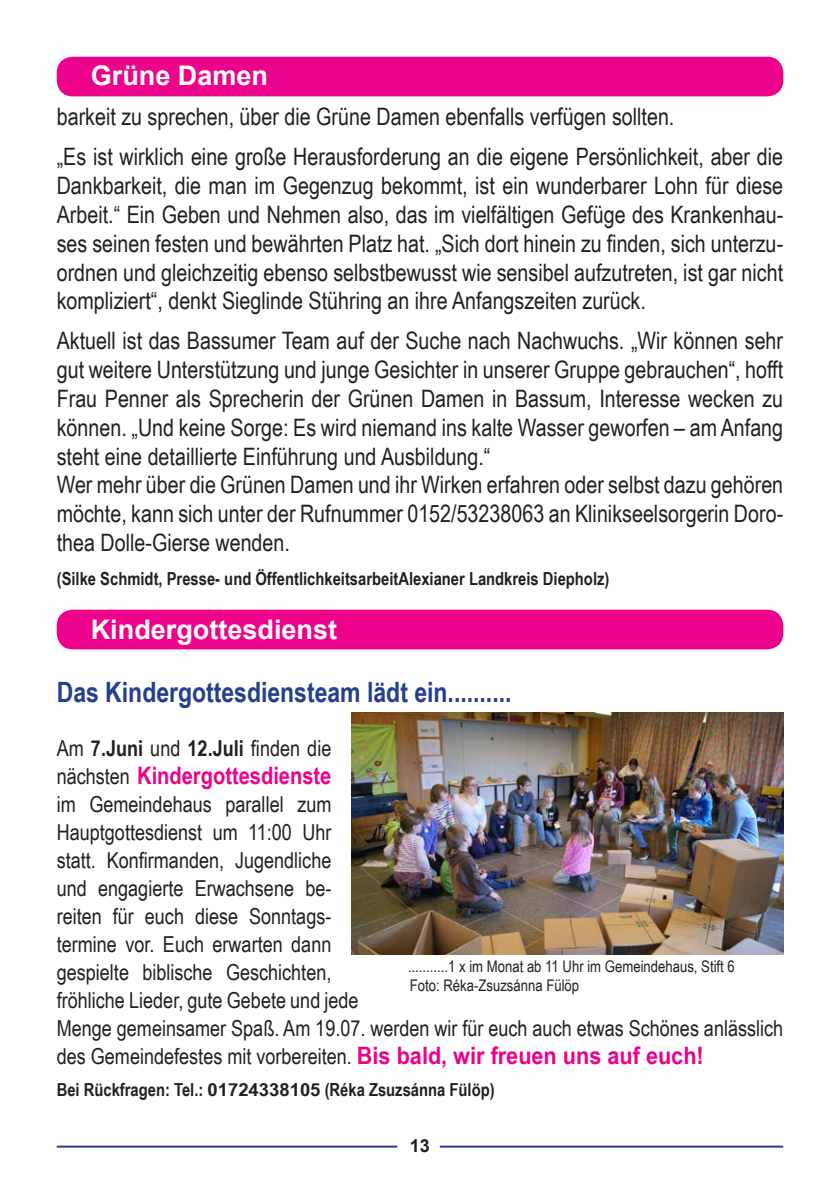
<style>
.page{position:relative;width:840px;height:1191px;background:#fff}
.page>*{position:absolute;margin:0;border:0;box-sizing:border-box;transform-origin:0 0}
.t1{font:700 28px "Arial Narrow";color:#253f8e}
.t2{font:700 27px "Arial";color:#fff}
.t3{font:24px/28.8px "Arial Narrow";color:#231f20;text-align:justify}
.t4{font:700 24px "Arial Narrow";color:#ed028c}
.t5{font:22px/28px "Arial Narrow";color:#231f20}
.t6{font:700 18px "Arial Narrow";color:#231f20}
.t7{font:700 18px "Arial";color:#231f20}
.t8{font:16px "Arial Narrow";color:#231f20}
.s1{font-weight:700}
.s2{font-weight:400;font-size:22px;color:#231f20}
.s3{font-weight:700;font-size:24px;color:#ed028c}
</style>
<div class="page">
<hr style="left:57px;top:1145px;width:340px;height:2px;background:#253f8e">
<hr style="left:439px;top:1145px;width:343px;height:2px;background:#253f8e">
<div style="left:57px;top:609px;width:725px;height:40px;background:#ed028c;border-radius:16px"></div>
<img style="left:351px;top:712px;width:431px;height:242px">
<div style="left:57px;top:57px;width:725px;height:39px;background:#ed028c;border-radius:16px"></div>
<p class="t2" style="left:91px;top:57px;width:179px">Grüne Damen</p>
<p class="t3" style="left:57px;top:101px;width:618px">barkeit zu sprechen, über die Grüne Damen ebenfalls verfügen sollten.</p>
<p class="t3" style="left:57px;top:141px;width:727px">„Es ist wirklich eine große Herausforderung an die eigene Persönlichkeit, aber die Dankbarkeit, die man im Gegenzug bekommt, ist ein wunderbarer Lohn für diese Arbeit.“ Ein Geben und Nehmen also, das im vielfältigen Gefüge des Krankenhau&shy;ses seinen festen und bewährten Platz hat. „Sich dort hinein zu finden, sich unterzu&shy;ordnen und gleichzeitig ebenso selbstbewusst wie sensibel aufzutreten, ist gar nicht kompliziert“, denkt Sieglinde Stühring an ihre Anfangszeiten zurück.</p>
<p class="t3" style="left:57px;top:325px;width:727px">Aktuell ist das Bassumer Team auf der Suche nach Nachwuchs. „Wir können sehr gut weitere Unterstützung und junge Gesichter in unserer Gruppe gebrauchen“, hofft Frau Penner als Sprecherin der Grünen Damen in Bassum, Interesse wecken zu können. „Und keine Sorge: Es wird niemand ins kalte Wasser geworfen – am Anfang steht eine detaillierte Einführung und Ausbildung.“</p>
<p class="t3" style="left:57px;top:469px;width:727px">Wer mehr über die Grünen Damen und ihr Wirken erfahren oder selbst dazu gehören möchte, kann sich unter der Rufnummer 0152/53238063 an Klinikseelsorgerin Doro&shy;thea Dolle-Gierse wenden.</p>
<p class="t6" style="left:57px;top:565px;width:554px">(Silke Schmidt, Presse- und ÖffentlichkeitsarbeitAlexianer Landkreis Diepholz)</p>
<p class="t2" style="left:91px;top:611px;width:248px">Kindergottesdienst</p>
<p class="t1" style="left:57px;top:670px;width:456px">Das Kindergottesdiensteam lädt ein..........</p>
<p class="t5" style="left:57px;top:733px;width:276px">Am <span class="s1">7.Juni</span> und <span class="s1">12.Juli</span> finden die</p>
<p class="t4" style="left:57px;top:757px;width:276px"><span class="s2">nächsten</span> Kindergottesdienste</p>
<p class="t5" style="left:57px;top:789px;width:727px">im Gemeindehaus parallel zum<br>Hauptgottesdienst um 11:00 Uhr<br>statt. Konfirmanden, Jugendliche<br>und engagierte Erwachsene be-<br>reiten für euch diese Sonntags-<br>termine vor. Euch erwarten dann<br>gespielte biblische Geschichten,<br>fröhliche Lieder, gute Gebete und jede<br>Menge gemeinsamer Spaß. Am 19.07. werden wir für euch auch etwas Schönes anlässlich des Gemeindefestes mit vorbereiten. <span class="s3">Bis bald, wir freuen uns auf euch!</span></p>
<p class="t6" style="left:57px;top:1076px;width:439px">Bei Rückfragen: Tel.: 01724338105 (Réka Zsuzsánna Fülöp)</p>
<p class="t8" style="left:408px;top:954px;width:328px">...........1 x im Monat ab 11 Uhr im Gemeindehaus, Stift 6</p>
<p class="t8" style="left:409px;top:973px;width:171px">Foto: Réka-Zsuzsánna Fülöp</p>
<p class="t7" style="left:410px;top:1133px;width:22px">13</p>
</div>
